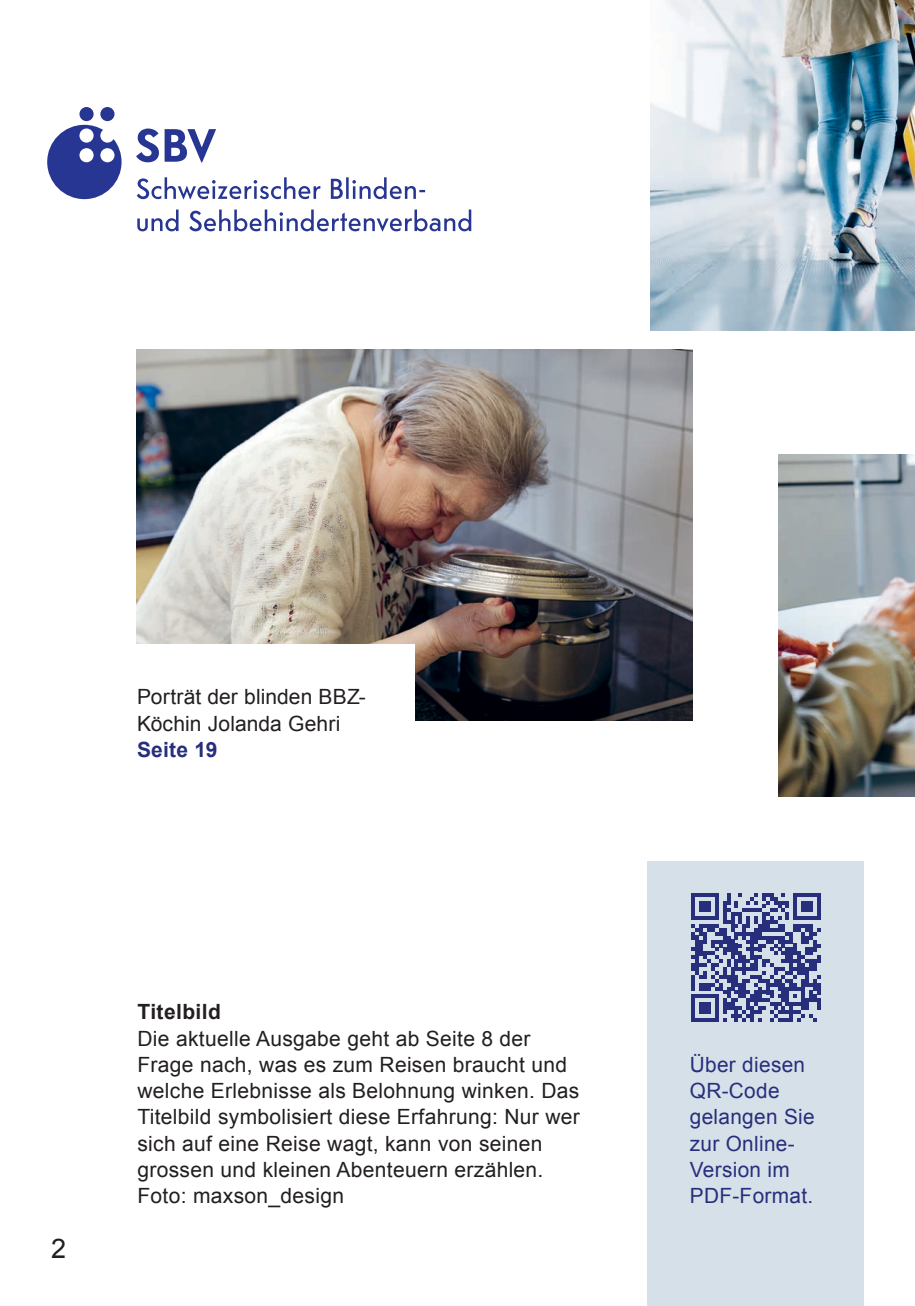
<style>
.page{position:relative;width:915px;height:1306px;background:#fff}
.page>*{position:absolute;margin:0;border:0;box-sizing:border-box;transform-origin:0 0}
.t1{font:27px "Arial";color:#231f20}
.t2{font:21px/26.2px "Arial";letter-spacing:.015em;color:#231f20}
.t3{font:21px/26.2px "Arial";letter-spacing:.015em;color:#272f7c}
.t4{font:700 21px "Arial";letter-spacing:.02em;color:#231f20}
.t5{font:700 21px "Arial";letter-spacing:.01em;color:#272f7c}
</style>
<div class="page">
<img style="left:650px;top:0;width:264px;height:330px">
<img style="left:136px;top:350px;width:556px;height:370px">
<svg style="left:47px;top:107px;width:74px;height:92px"></svg>
<svg style="left:136px;top:128px;width:80px;height:34px"></svg>
<svg style="left:137px;top:177px;width:183px;height:22px"></svg>
<svg style="left:331px;top:179px;width:11px;height:20px"></svg>
<hr style="left:346px;top:177px;width:2px;height:22px;background:#273692">
<svg style="left:352px;top:177px;width:73px;height:22px"></svg>
<svg style="left:137px;top:209px;width:41px;height:22px"></svg>
<svg style="left:189px;top:209px;width:282px;height:22px"></svg>
<div style="left:647px;top:861px;width:216px;height:444px;background:#d6e0e8"></div>
<svg style="left:691px;top:893px;width:129px;height:128px"></svg>
<hr style="left:816px;top:982px;width:4px;height:12px;background:#272f7c">
<svg style="left:816px;top:998px;width:4px;height:12px"></svg>
<div style="left:94px;top:644px;width:320px;height:187px;background:#fff"></div>
<img style="left:778px;top:455px;width:136px;height:341px">
<p class="t2" style="left:137px;top:685px;width:230px">Porträt der blinden BBZ-<br>Köchin Jolanda Gehri</p>
<p class="t5" style="left:137px;top:741px;width:82px">Seite 19</p>
<p class="t1" style="left:51px;top:1238px;width:17px">2</p>
<p class="t4" style="left:137px;top:1004px;width:85px">Titelbild</p>
<p class="t2" style="left:137px;top:1027px;width:443px">Die aktuelle Ausgabe geht ab Seite 8 der Frage nach, was es zum Reisen braucht und welche Erlebnisse als Belohnung winken. Das Titelbild symbolisiert diese Erfahrung: Nur wer sich auf eine Reise wagt, kann von seinen grossen und kleinen Abenteuern erzählen.<br>Foto: maxson_design</p>
<p class="t3" style="left:689px;top:1053px;width:126px">Über diesen<br>QR-Code gelangen Sie zur Online-<br>Version im<br>PDF-Format.</p>
</div>
